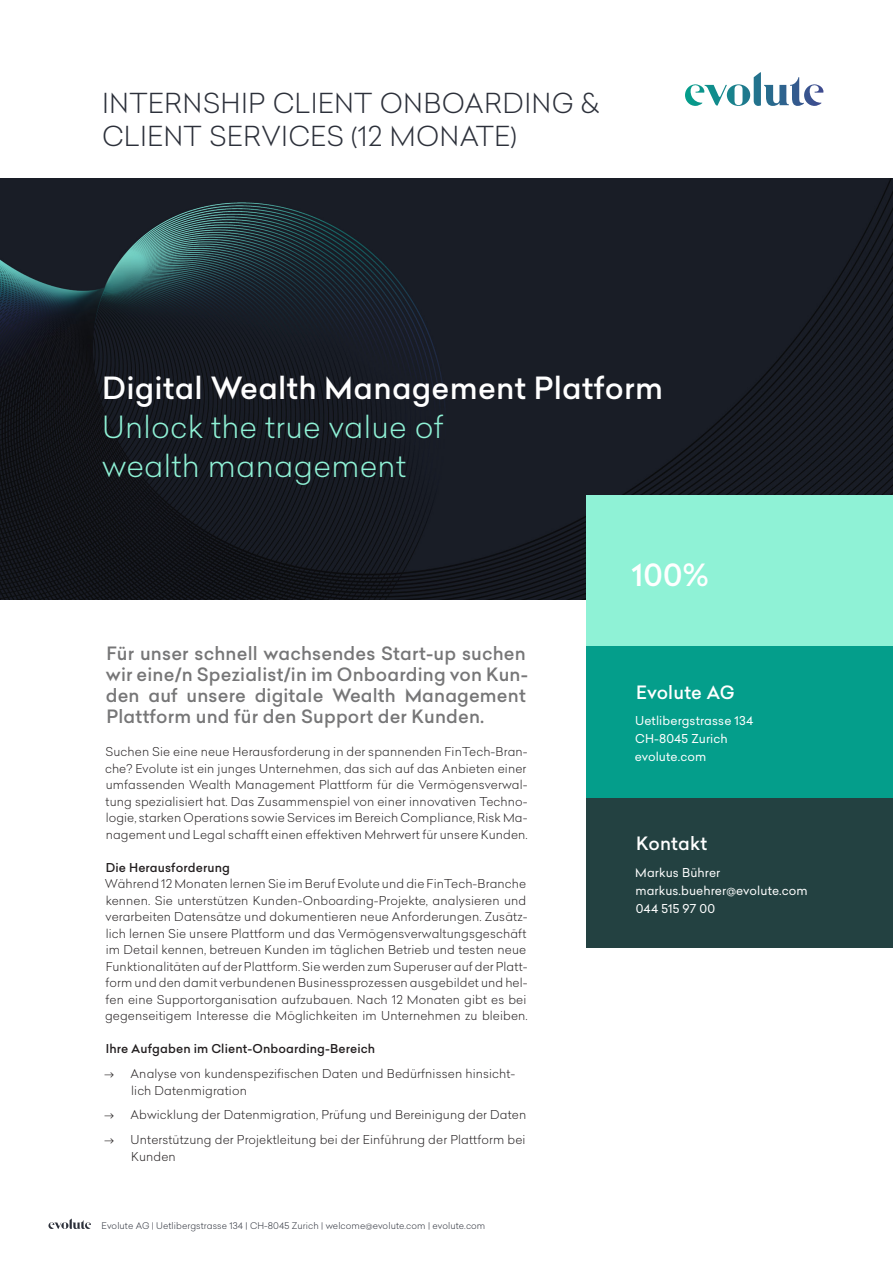
<style>
.page{position:relative;width:893px;height:1263px;background:#fff}
.page>*{position:absolute;margin:0;border:0;box-sizing:border-box;transform-origin:0 0}
.t1{font:300 30px/39px "Celias";letter-spacing:.01em;color:#8ff2d6}
.t2{font:500 30px "Celias";letter-spacing:.01em;color:#fff}
.t3{font:300 27px "Celias";letter-spacing:.01em;color:#2c303a}
._12__16_light_black{font:500 18px/21px "Celias";letter-spacing:.01em;color:#767677}
.t4{font:500 18px "Celias";letter-spacing:.01em;color:#fff}
._12__16_light_black-2{font:300 12px/16.5px "Celias";letter-spacing:.01em;color:#231f20}
.t5{font:12px "Celias";letter-spacing:.01em;color:#fff}
._12__16_light_black-3{font:500 12px "Celias";letter-spacing:.01em;color:#231f20}
.t6{font:300 9px "Celias";letter-spacing:.01em;color:#2c303a}
</style>
<div class="page">
<img style="left:0;top:179px;width:893px;height:421px">
<div style="left:587px;top:495px;width:306px;height:151px;background:#8ff2d6"></div>
<div style="left:587px;top:796px;width:306px;height:152px;background:#234141"></div>
<div style="left:587px;top:646px;width:306px;height:152px;background:#049e8b"></div>
<svg style="left:685px;top:72px;width:138px;height:34px"></svg>
<svg style="left:48px;top:1218px;width:43px;height:11px"></svg>
<p class="t3" style="left:102px;top:84px;width:499px">INTERNSHIP CLIENT ONBOARDING &amp;</p>
<p class="t3" style="left:102px;top:117px;width:416px">CLIENT SERVICES (12 MONATE)</p>
<p class="t2" style="left:102px;top:366px;width:563px">Digital Wealth Management Platform</p>
<p class="t1" style="left:102px;top:406px;width:343px">Unlock the true value of wealth management</p>
<p class="_12__16_light_black" style="left:106px;top:643px;width:424px">Für unser schnell wachsendes Start-up suchen wir eine/n Spezialist/in im Onboarding von Kun&shy;den auf unsere digitale Wealth Management Plattform und für den Support der Kunden.</p>
<p class="_12__16_light_black-2" style="left:105px;top:743px;width:424px">Suchen Sie eine neue Herausforderung in der spannenden FinTech-Bran&shy;che? Evolute ist ein junges Unternehmen, das sich auf das Anbieten einer umfassenden Wealth Management Plattform für die Vermögensverwal&shy;tung spezialisiert hat. Das Zusammenspiel von einer innovativen Techno&shy;logie, starken Operations sowie Services im Bereich Compliance, Risk Ma&shy;nagement und Legal schafft einen effektiven Mehrwert für unsere Kunden.</p>
<p class="_12__16_light_black-3" style="left:106px;top:859px;width:126px">Die Herausforderung</p>
<p class="_12__16_light_black-2" style="left:105px;top:875px;width:424px">Während 12 Monaten lernen Sie im Beruf Evolute und die FinTech-Branche kennen. Sie unterstützen Kunden-Onboarding-Projekte, analysieren und verarbeiten Datensätze und dokumentieren neue Anforderungen. Zusätz&shy;lich lernen Sie unsere Plattform und das Vermögensverwaltungsgeschäft im Detail kennen, betreuen Kunden im täglichen Betrieb und testen neue Funktionalitäten auf der Plattform. Sie werden zum Superuser auf der Platt&shy;form und den damit verbundenen Businessprozessen ausgebildet und hel&shy;fen eine Supportorganisation aufzubauen. Nach 12 Monaten gibt es bei gegenseitigem Interesse die Möglichkeiten im Unternehmen zu bleiben.</p>
<p class="_12__16_light_black-3" style="left:106px;top:1040px;width:271px">Ihre Aufgaben im Client-Onboarding-Bereich</p>
<p class="_12__16_light_black-2" style="left:104px;top:1065px;width:12px">—›</p>
<p class="_12__16_light_black-2" style="left:131px;top:1065px;width:386px">Analyse von kundenspezifischen Daten und Bedürfnissen hinsicht&shy;lich Datenmigration</p>
<p class="_12__16_light_black-2" style="left:104px;top:1106px;width:12px">—›</p>
<p class="_12__16_light_black-2" style="left:131px;top:1106px;width:397px">Abwicklung der Datenmigration, Prüfung und Bereinigung der Daten</p>
<p class="_12__16_light_black-2" style="left:104px;top:1131px;width:12px">—›</p>
<p class="_12__16_light_black-2" style="left:131px;top:1131px;width:396px">Unterstützung der Projektleitung bei der Einführung der Plattform bei<br>Kunden</p>
<p class="t6" style="left:102px;top:1219px;width:385px">Evolute AG | Uetlibergstrasse 134 | CH-8045 Zurich | welcome@evolute.com | evolute.com</p>
<p class="t2" style="left:632px;top:554px;width:79px">100%</p>
<p class="t4" style="left:636px;top:679px;width:100px">Evolute AG</p>
<p class="t5" style="left:635px;top:712px;width:119px">Uetlibergstrasse 134</p>
<p class="t5" style="left:635px;top:730px;width:94px">CH-8045 Zurich</p>
<p class="t5" style="left:635px;top:748px;width:73px">evolute.com</p>
<p class="t4" style="left:636px;top:831px;width:73px">Kontakt</p>
<p class="t5" style="left:635px;top:864px;width:87px">Markus Bührer</p>
<p class="t5" style="left:635px;top:882px;width:174px">markus.buehrer@evolute.com</p>
<p class="t5" style="left:636px;top:900px;width:81px">044 515 97 00</p>
</div>
